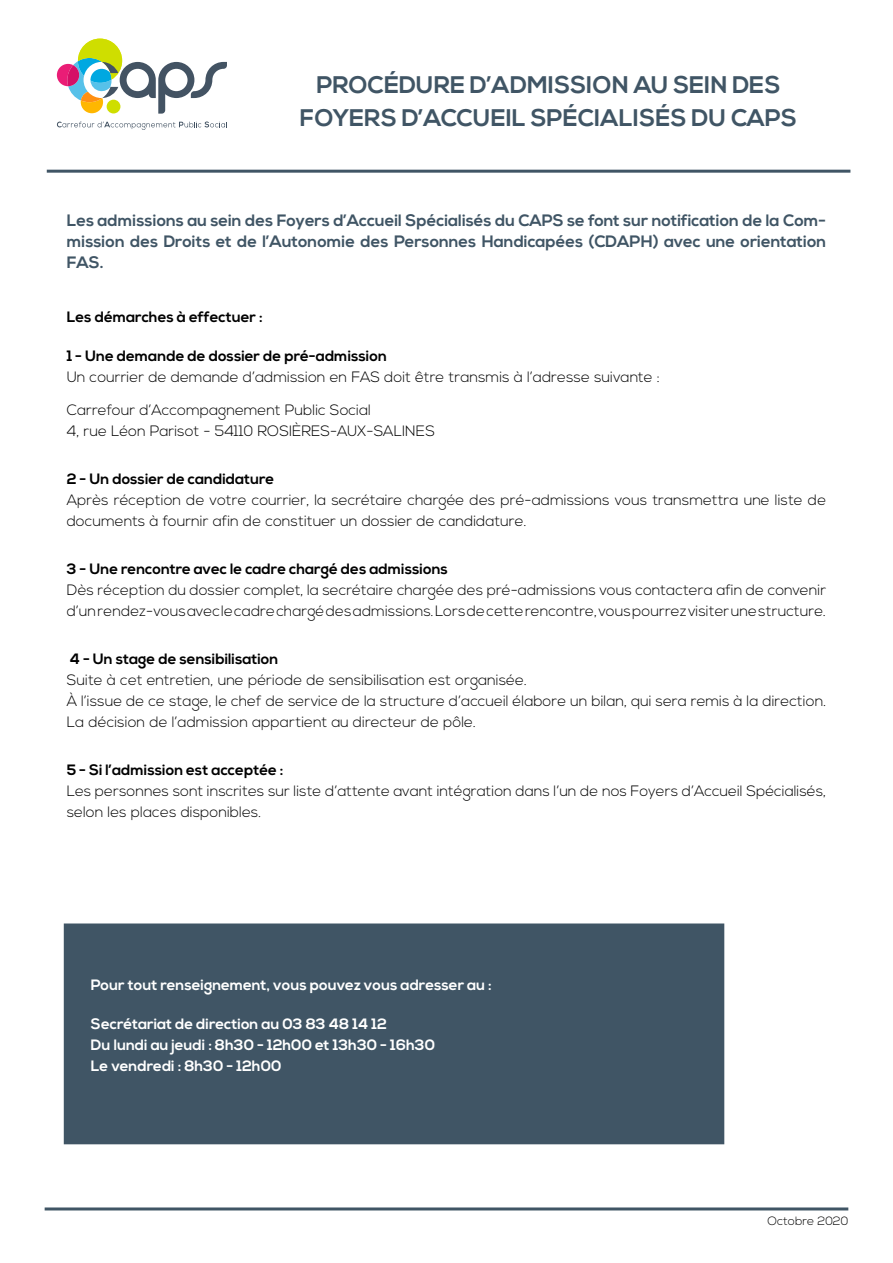
<style>
.page{position:relative;width:893px;height:1263px;background:#fff}
.page>*{position:absolute;margin:0;border:0;box-sizing:border-box;transform-origin:0 0}
.t1{font:700 24px/33px "Nexa Demo";color:#405565;text-align:center}
.t2{font:700 16.5px/21px "Nexa Demo";color:#405565;text-align:justify}
.t3{font:300 15px/21px "Nexa Demo";color:#000}
.t4{font:700 15px "Nexa Demo";color:#000}
.t5{font:700 15px/21px "Nexa Demo";color:#fff}
.t6{font:300 12px "Nexa Demo";color:#000}
</style>
<div class="page">
<svg style="left:57px;top:121px;width:170px;height:9px"></svg>
<svg style="left:57px;top:39px;width:170px;height:75px"></svg>
<hr style="left:47px;top:170px;width:803px;height:3px;background:#405565">
<hr style="left:45px;top:1207px;width:803px;height:3px;background:#405565">
<div style="left:65px;top:924px;width:659px;height:219px;background:#405565"></div>
<div style="left:64px;top:923px;width:660px;height:221px;border:2px solid #405565"></div>
<h1 class="t1" style="left:300px;top:69px;width:498px">PROCÉDURE D’ADMISSION AU SEIN DES<br>FOYERS D’ACCUEIL SPÉCIALISÉS DU CAPS</h1>
<p class="t2" style="left:67px;top:210px;width:761px">Les admissions au sein des Foyers d’Accueil Spécialisés du CAPS se font sur notification de la Com&shy;mission des Droits et de l’Autonomie des Personnes Handicapées (CDAPH) avec une orientation FAS.</p>
<p class="t4" style="left:67px;top:308px;width:197px">Les démarches à effectuer :</p>
<p class="t4" style="left:67px;top:347px;width:322px">1 - Une demande de dossier de pré-admission</p>
<p class="t3" style="left:67px;top:367px;width:595px">Un courrier de demande d’admission en FAS doit être transmis à l’adresse suivante :</p>
<p class="t3" style="left:67px;top:400px;width:370px">Carrefour d’Accompagnement Public Social<br>4, rue Léon Parisot - 54110 ROSIÈRES-AUX-SALINES</p>
<p class="t4" style="left:67px;top:470px;width:209px">2 - Un dossier de candidature</p>
<p class="t3" style="left:67px;top:490px;width:761px">Après réception de votre courrier, la secrétaire chargée des pré-admissions vous transmettra une liste de documents à fournir afin de constituer un dossier de candidature.</p>
<p class="t4" style="left:67px;top:560px;width:383px">3 - Une rencontre avec le cadre chargé des admissions</p>
<p class="t3" style="left:67px;top:580px;width:761px">Dès réception du dossier complet, la secrétaire chargée des pré-admissions vous contactera afin de convenir d’un rendez-vous avec le cadre chargé des admissions. Lors de cette rencontre, vous pourrez visiter une structure.</p>
<p class="t4" style="left:70px;top:650px;width:210px">4 - Un stage de sensibilisation</p>
<p class="t3" style="left:67px;top:670px;width:761px">Suite à cet entretien, une période de sensibilisation est organisée.<br>À l’issue de ce stage, le chef de service de la structure d’accueil élabore un bilan, qui sera remis à la direction.<br>La décision de l’admission appartient au directeur de pôle.</p>
<p class="t4" style="left:67px;top:761px;width:218px">5 - Si l’admission est acceptée :</p>
<p class="t3" style="left:67px;top:781px;width:761px">Les personnes sont inscrites sur liste d’attente avant intégration dans l’un de nos Foyers d’Accueil Spécialisés, selon les places disponibles.</p>
<p class="t5" style="left:91px;top:975px;width:402px">Pour tout renseignement, vous pouvez vous adresser au :</p>
<p class="t5" style="left:91px;top:1014px;width:346px">Secrétariat de direction au 03 83 48 14 12<br>Du lundi au jeudi : 8h30 - 12h00 et 13h30 - 16h30<br>Le vendredi : 8h30 - 12h00</p>
<p class="t6" style="left:767px;top:1214px;width:82px">Octobre 2020</p>
</div>
